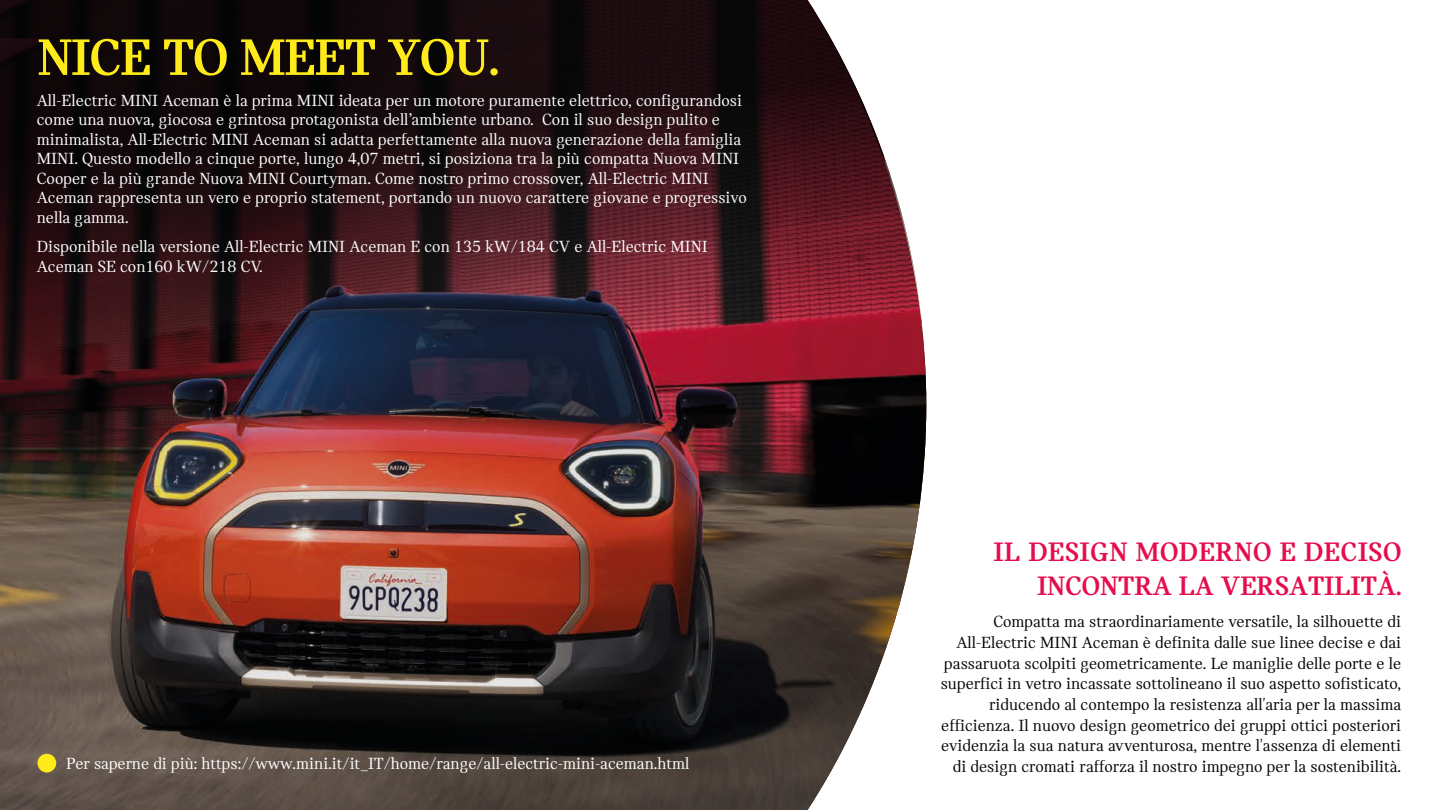
<style>
.page{position:relative;width:1440px;height:810px;background:#fff}
.page>*{position:absolute;margin:0;border:0;box-sizing:border-box;transform-origin:0 0}
.t1{font:700 54.75px "MINI Serif";letter-spacing:-.02em;color:#ffeb1a}
.t2{font:700 28.5px/34.2px "MINI Serif";color:#e50d4d;text-align:right}
.t3{font:17.25px/19.5px "MINI Serif";color:#fff}
.t4{font:17.25px/20.7px "MINI Serif";color:#020304;text-align:right}
</style>
<div class="page">
<img style="left:0;top:0;width:926px;height:810px">
<div style="left:38px;top:754px;width:18px;height:18px;background:#ffeb1a;border-radius:50%"></div>
<h1 class="t1" style="left:38px;top:27px;width:464px">NICE TO MEET YOU.</h1>
<p class="t3" style="left:37px;top:90px;width:711px">All-Electric MINI Aceman è la prima MINI ideata per un motore puramente elettrico, configurandosi come una nuova, giocosa e grintosa protagonista dell’ambiente urbano. Con il suo design pulito e minimalista, All-Electric MINI Aceman si adatta perfettamente alla nuova generazione della famiglia MINI. Questo modello a cinque porte, lungo 4,07 metri, si posiziona tra la più compatta Nuova MINI Cooper e la più grande Nuova MINI Courtyman. Come nostro primo crossover, All-Electric MINI Aceman rappresenta un vero e proprio statement, portando un nuovo carattere giovane e progressivo nella gamma.</p>
<p class="t3" style="left:37px;top:237px;width:673px">Disponibile nella versione All-Electric MINI Aceman E con 135 kW/184 CV e All-Electric MINI<br>Aceman SE con160 kW/218 CV.</p>
<p class="t3" style="left:66px;top:753px;width:625px">Per saperne di più: https://www.mini.it/it_IT/home/range/all-electric-mini-aceman.html</p>
<h2 class="t2" style="left:993px;top:535px;width:410px">IL DESIGN MODERNO E DECISO<br>INCONTRA LA VERSATILITÀ.</h2>
<p class="t4" style="left:941px;top:611px;width:462px">Compatta ma straordinariamente versatile, la silhouette di All-Electric MINI Aceman è definita dalle sue linee decise e dai passaruota scolpiti geometricamente. Le maniglie delle porte e le superfici in vetro incassate sottolineano il suo aspetto sofisticato, riducendo al contempo la resistenza all'aria per la massima efficienza. Il nuovo design geometrico dei gruppi ottici posteriori evidenzia la sua natura avventurosa, mentre l'assenza di elementi di design cromati rafforza il nostro impegno per la sostenibilità.</p>
</div>
